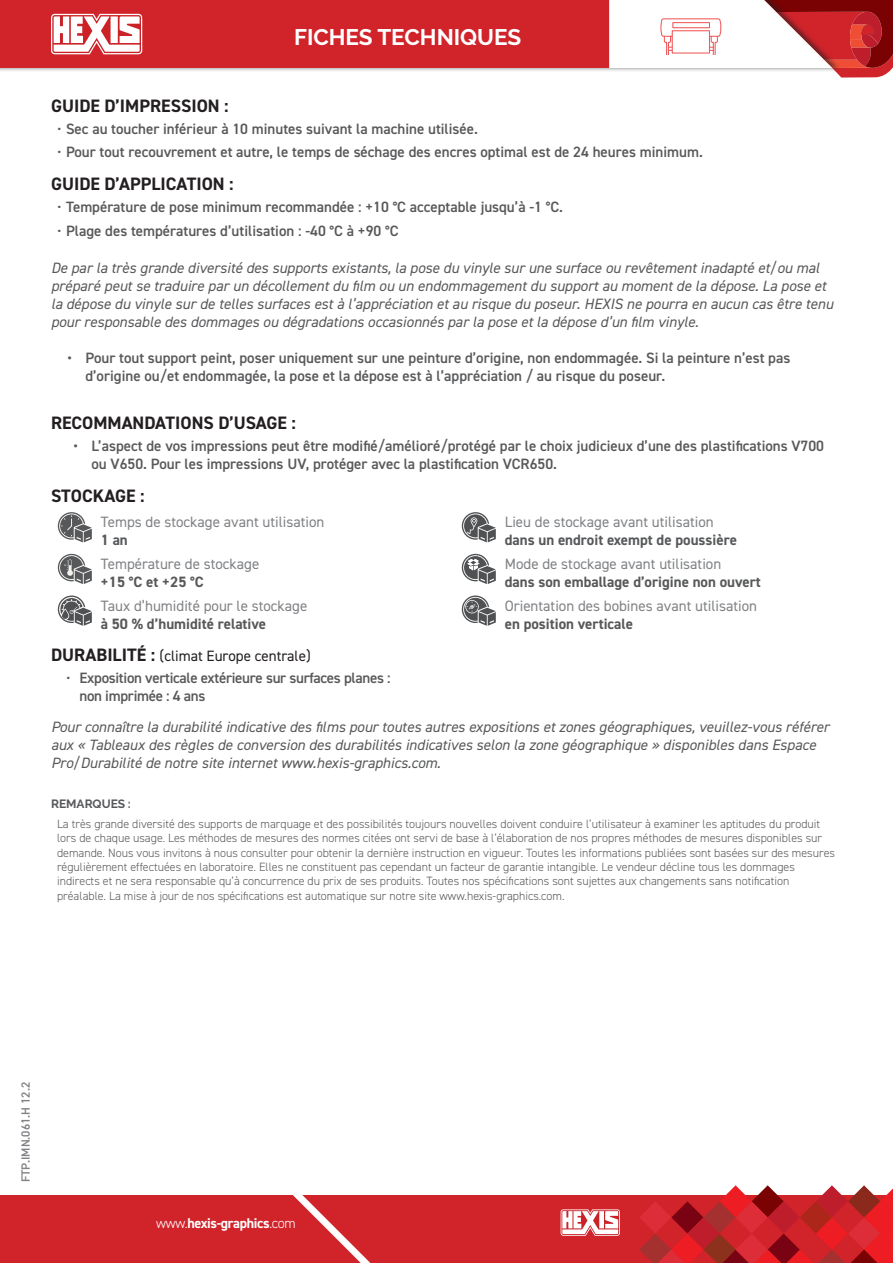
<style>
.page{position:relative;width:893px;height:1263px;background:#fff}
.page>*{position:absolute;margin:0;border:0;box-sizing:border-box;transform-origin:0 0}
.t1{font:700 22.5px "Raleway";color:#fff}
.t2{font:700 18px "DIN2014";color:#231f20}
.t3{font:italic 15px/18px "DIN2014";color:#57585a}
.t4{font:600 15px/18px "DIN2014";color:#57585a}
.t5{font:15px "DIN2014";color:#808285}
.t6{font:700 15px "DIN2014";color:#57585a}
.t7{font:600 15px/18px "DIN2014";letter-spacing:-.02em;color:#57585a}
.t8{font:15px "DIN2014";color:#231f20}
.t9{font:700 14.1px "DIN2014";letter-spacing:-.025em;color:#fff}
.t10{font:300 12px/14.4px "DIN2014";color:#57585a}
.t11{font:600 12px "DIN2014";color:#808285}
.t12{font:700 12px "Raleway";color:#57585a}
.s1{font-weight:400}
.s2{font-weight:700;font-size:18px}
.s3{font-weight:300}
</style>
<div class="page">
<div style="left:0;top:0;width:841px;height:73px;background:#231f20;opacity:.6"></div>
<div style="left:0;top:0;width:609px;height:68px;background:#d1232a"></div>
<div style="left:0;top:1195px;width:893px;height:68px;background:#d1232a"></div>
<svg style="left:293px;top:1195px;width:78px;height:68px"></svg>
<svg style="left:51px;top:14px;width:95px;height:40px"></svg>
<svg style="left:561px;top:1209px;width:59px;height:27px;background:#edb6b8"></svg>
<svg style="left:639px;top:1185px;width:254px;height:78px"></svg>
<svg style="left:609px;top:0;width:284px;height:78px"></svg>
<svg style="left:58px;top:512px;width:34px;height:30px"></svg>
<svg style="left:58px;top:554px;width:34px;height:30px"></svg>
<svg style="left:58px;top:595px;width:34px;height:31px"></svg>
<svg style="left:462px;top:512px;width:34px;height:30px"></svg>
<svg style="left:462px;top:554px;width:34px;height:30px"></svg>
<svg style="left:462px;top:595px;width:34px;height:31px"></svg>
<h1 class="t1" style="left:294px;top:24px;width:229px">FICHES TECHNIQUES</h1>
<h2 class="t2" style="left:51px;top:94px;width:179px">GUIDE D’IMPRESSION :</h2>
<p class="t4" style="left:57px;top:119px;width:422px"><span class="s1">•</span> Sec au toucher inférieur à 10 minutes suivant la machine utilisée.</p>
<p class="t4" style="left:57px;top:143px;width:647px"><span class="s1">•</span> Pour tout recouvrement et autre, le temps de séchage des encres optimal est de 24 heures minimum.</p>
<h2 class="t2" style="left:51px;top:172px;width:184px">GUIDE D’APPLICATION :</h2>
<p class="t4" style="left:57px;top:198px;width:507px"><span class="s1">•</span> Température de pose minimum recommandée : +10 °C acceptable jusqu’à -1 °C.</p>
<p class="t4" style="left:57px;top:221px;width:343px"><span class="s1">•</span> Plage des températures d’utilisation : -40 °C à +90 °C</p>
<p class="t3" style="left:51px;top:258px;width:784px">De par la très grande diversité des supports existants, la pose du vinyle sur une surface ou revêtement inadapté et/ou mal préparé peut se traduire par un décollement du film ou un endommagement du support au moment de la dépose. La pose et la dépose du vinyle sur de telles surfaces est à l’appréciation et au risque du poseur. HEXIS ne pourra en aucun cas être tenu pour responsable des dommages ou dégradations occasionnés par la pose et la dépose d’un film vinyle.</p>
<p class="t4" style="left:86px;top:348px;width:706px;text-indent:-18px">• Pour tout support peint, poser uniquement sur une peinture d’origine, non endommagée. Si la peinture n’est pas d’origine ou/et endommagée, la pose et la dépose est à l’appréciation / au risque du poseur.</p>
<h2 class="t2" style="left:51px;top:411px;width:246px">RECOMMANDATIONS D’USAGE :</h2>
<p class="t4" style="left:92px;top:436px;width:734px;text-indent:-18px">• L’aspect de vos impressions peut être modifié/amélioré/protégé par le choix judicieux d’une des plastifications V700 ou V650. Pour les impressions UV, protéger avec la plastification VCR650.</p>
<h2 class="t2" style="left:51px;top:484px;width:95px">STOCKAGE :</h2>
<p class="t5" style="left:101px;top:513px;width:225px">Temps de stockage avant utilisation</p>
<p class="t6" style="left:101px;top:530px;width:29px">1 an</p>
<p class="t5" style="left:101px;top:554px;width:160px">Température de stockage</p>
<p class="t6" style="left:101px;top:572px;width:104px">+15 °C et +25 °C</p>
<p class="t5" style="left:101px;top:596px;width:208px">Taux d’humidité pour le stockage</p>
<p class="t6" style="left:101px;top:613px;width:167px">à 50 % d’humidité relative</p>
<p class="t5" style="left:505px;top:513px;width:210px">Lieu de stockage avant utilisation</p>
<p class="t6" style="left:505px;top:530px;width:234px">dans un endroit exempt de poussière</p>
<p class="t5" style="left:505px;top:554px;width:218px">Mode de stockage avant utilisation</p>
<p class="t6" style="left:505px;top:572px;width:258px">dans son emballage d’origine non ouvert</p>
<p class="t5" style="left:505px;top:596px;width:254px">Orientation des bobines avant utilisation</p>
<p class="t6" style="left:505px;top:613px;width:130px">en position verticale</p>
<p class="t8" style="left:51px;top:647px;width:261px"><span class="s2">DURABILITÉ :</span> (climat Europe centrale)</p>
<p class="t7" style="left:80px;top:669px;width:313px;text-indent:-14px"><span class="s1">•</span> Exposition verticale extérieure sur surfaces planes : non imprimée : 4 ans</p>
<p class="t3" style="left:51px;top:717px;width:780px">Pour connaître la durabilité indicative des films pour toutes autres expositions et zones géographiques, veuillez-vous référer aux « Tableaux des règles de conversion des durabilités indicatives selon la zone géographique » disponibles dans Espace<br>Pro/Durabilité de notre site internet www.hexis-graphics.com.</p>
<p class="t12" style="left:51px;top:797px;width:81px">REMARQUES :</p>
<p class="t10" style="left:57px;top:816px;width:779px">La très grande diversité des supports de marquage et des possibilités toujours nouvelles doivent conduire l’utilisateur à examiner les aptitudes du produit lors de chaque usage. Les méthodes de mesures des normes citées ont servi de base à l’élaboration de nos propres méthodes de mesures disponibles sur demande. Nous vous invitons à nous consulter pour obtenir la dernière instruction en vigueur. Toutes les informations publiées sont basées sur des mesures régulièrement effectuées en laboratoire. Elles ne constituent pas cependant un facteur de garantie intangible. Le vendeur décline tous les dommages indirects et ne sera responsable qu’à concurrence du prix de ses produits. Toutes nos spécifications sont sujettes aux changements sans notification préalable. La mise à jour de nos spécifications est automatique sur notre site www.hexis-graphics.com.</p>
<p class="t11" style="left:18px;top:1182px;width:102px;rotate:-90deg">FTP.IMN.061.H 12.2</p>
<p class="t9" style="left:156px;top:1214px;width:141px"><span class="s3">www.</span>hexis-graphics<span class="s3">.com</span></p>
</div>
